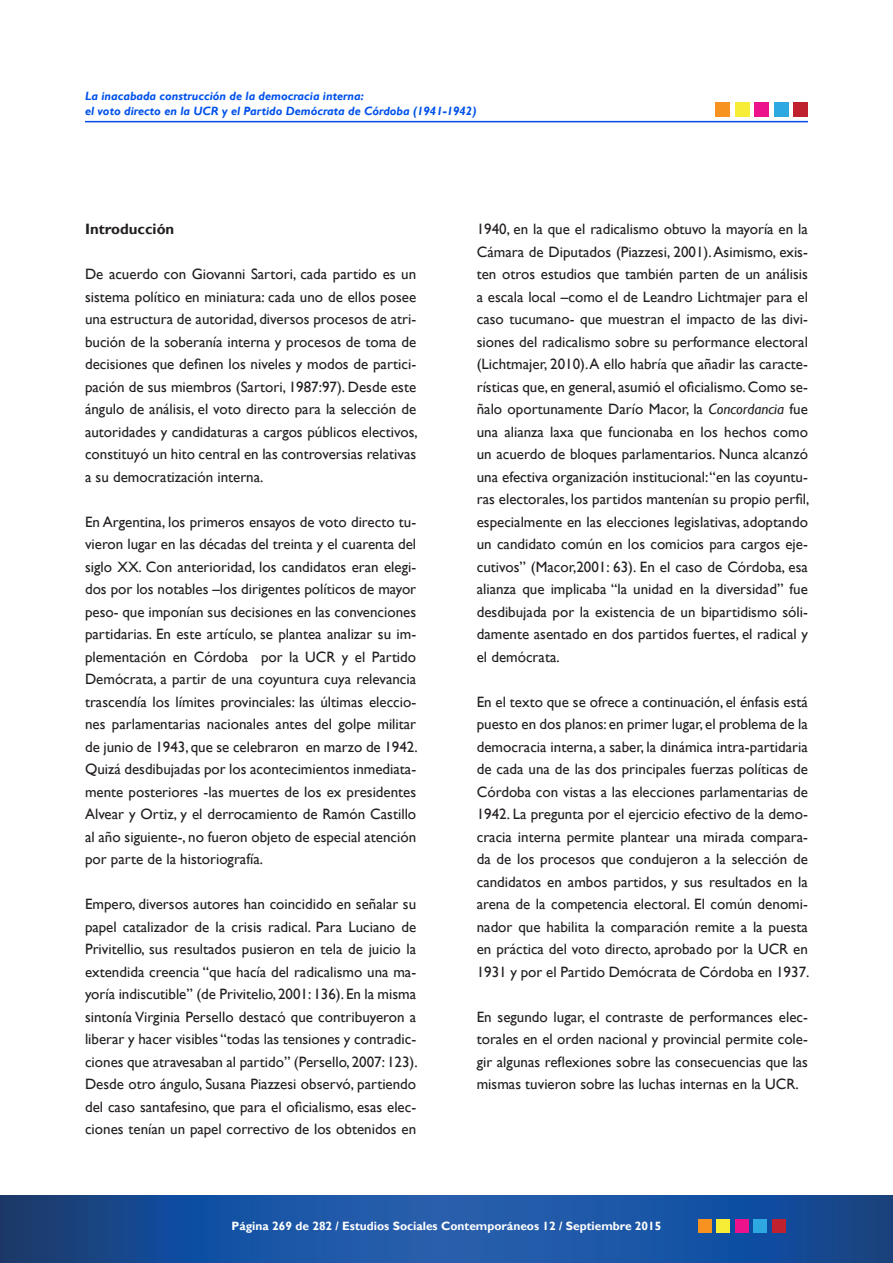
<style>
.page{position:relative;width:893px;height:1263px;background:#fff}
.page>*{position:absolute;margin:0;border:0;box-sizing:border-box;transform-origin:0 0}
.t1{font:15px/22.5px "Gill Sans";color:#231f20;text-align:justify}
.t2{font:700 15px "Gill Sans";color:#231f20}
.t3{font:italic 700 12px/15px "Gill Sans";color:#0051eb}
.t4{font:700 12px "Gill Sans";color:#fff}
.s1{font-style:italic}
</style>
<div class="page">
<svg style="left:0;top:1195px;width:893px;height:68px;background:#1b509b"></svg>
<div style="left:698px;top:1219px;width:14px;height:13px;background:#f7911f"></div>
<div style="left:717px;top:1219px;width:13px;height:13px;background:#f7ed36"></div>
<div style="left:735px;top:1219px;width:13px;height:13px;background:#eb128c"></div>
<div style="left:754px;top:1219px;width:13px;height:13px;background:#2ea8e0"></div>
<div style="left:772px;top:1219px;width:13px;height:13px;background:#bf212e"></div>
<hr style="left:85px;top:121px;width:723px;height:1px;background:#004beb">
<div style="left:715px;top:102px;width:14px;height:15px;background:#f7911f"></div>
<div style="left:735px;top:102px;width:14px;height:15px;background:#f7ed36"></div>
<div style="left:755px;top:102px;width:14px;height:15px;background:#eb128c"></div>
<div style="left:774px;top:102px;width:14px;height:15px;background:#2ea8e0"></div>
<div style="left:794px;top:102px;width:14px;height:15px;background:#bf212e"></div>
<p class="t3" style="left:85px;top:89px;width:393px">La inacabada construcción de la democracia interna:<br>el voto directo en la UCR y el Partido Demócrata de Córdoba (1941-1942)</p>
<p class="t2" style="left:85px;top:220px;width:91px">Introducción</p>
<p class="t1" style="left:85px;top:263px;width:334px">De acuerdo con Giovanni Sartori, cada partido es un sistema político en miniatura: cada uno de ellos posee una estructura de autoridad, diversos procesos de atri&shy;bución de la soberanía interna y procesos de toma de decisiones que definen los niveles y modos de partici&shy;pación de sus miembros (Sartori, 1987:97). Desde este ángulo de análisis, el voto directo para la selección de autoridades y candidaturas a cargos públicos electivos, constituyó un hito central en las controversias relativas a su democratización interna.</p>
<p class="t1" style="left:85px;top:510px;width:334px">En Argentina, los primeros ensayos de voto directo tu&shy;vieron lugar en las décadas del treinta y el cuarenta del siglo XX. Con anterioridad, los candidatos eran elegi&shy;dos por los notables –los dirigentes políticos de mayor peso- que imponían sus decisiones en las convenciones partidarias. En este artículo, se plantea analizar su im&shy;plementación en Córdoba por la UCR y el Partido Demócrata, a partir de una coyuntura cuya relevancia trascendía los límites provinciales: las últimas eleccio&shy;nes parlamentarias nacionales antes del golpe militar de junio de 1943, que se celebraron en marzo de 1942.<br>Quizá desdibujadas por los acontecimientos inmediata&shy;mente posteriores -las muertes de los ex presidentes Alvear y Ortiz, y el derrocamiento de Ramón Castillo al año siguiente-, no fueron objeto de especial atención por parte de la historiografía.</p>
<p class="t1" style="left:85px;top:893px;width:334px">Empero, diversos autores han coincidido en señalar su papel catalizador de la crisis radical. Para Luciano de Privitellio, sus resultados pusieron en tela de juicio la extendida creencia “que hacía del radicalismo una ma&shy;yoría indiscutible” (de Privitelio, 2001: 136). En la misma sintonía Virginia Persello destacó que contribuyeron a liberar y hacer visibles “todas las tensiones y contradic&shy;ciones que atravesaban al partido” (Persello, 2007: 123).<br>Desde otro ángulo, Susana Piazzesi observó, partiendo del caso santafesino, que para el oficialismo, esas elec&shy;ciones tenían un papel correctivo de los obtenidos en</p>
<p class="t1" style="left:477px;top:218px;width:334px">1940, en la que el radicalismo obtuvo la mayoría en la Cámara de Diputados (Piazzesi, 2001). Asimismo, exis&shy;ten otros estudios que también parten de un análisis a escala local –como el de Leandro Lichtmajer para el caso tucumano- que muestran el impacto de las divi&shy;siones del radicalismo sobre su performance electoral (Lichtmajer, 2010). A ello habría que añadir las caracte&shy;rísticas que, en general, asumió el oficialismo. Como se&shy;ñalo oportunamente Darío Macor, la <span class="s1">Concordancia</span> fue una alianza laxa que funcionaba en los hechos como un acuerdo de bloques parlamentarios. Nunca alcanzó una efectiva organización institucional: “en las coyuntu&shy;ras electorales, los partidos mantenían su propio perfil, especialmente en las elecciones legislativas, adoptando un candidato común en los comicios para cargos eje&shy;cutivos” (Macor,2001: 63). En el caso de Córdoba, esa alianza que implicaba “la unidad en la diversidad” fue desdibujada por la existencia de un bipartidismo sóli&shy;damente asentado en dos partidos fuertes, el radical y el demócrata.</p>
<p class="t1" style="left:477px;top:690px;width:334px">En el texto que se ofrece a continuación, el énfasis está puesto en dos planos: en primer lugar, el problema de la democracia interna, a saber, la dinámica intra-partidaria de cada una de las dos principales fuerzas políticas de Córdoba con vistas a las elecciones parlamentarias de 1942. La pregunta por el ejercicio efectivo de la demo&shy;cracia interna permite plantear una mirada compara&shy;da de los procesos que condujeron a la selección de candidatos en ambos partidos, y sus resultados en la arena de la competencia electoral. El común denomi&shy;nador que habilita la comparación remite a la puesta en práctica del voto directo, aprobado por la UCR en 1931 y por el Partido Demócrata de Córdoba en 1937.</p>
<p class="t1" style="left:477px;top:1005px;width:333px">En segundo lugar, el contraste de performances elec&shy;torales en el orden nacional y provincial permite cole&shy;gir algunas reflexiones sobre las consecuencias que las mismas tuvieron sobre las luchas internas en la UCR.</p>
<p class="t4" style="left:232px;top:1219px;width:431px">Página 269 de 282 / Estudios Sociales Contemporáneos 12 / Septiembre 2015</p>
</div>
